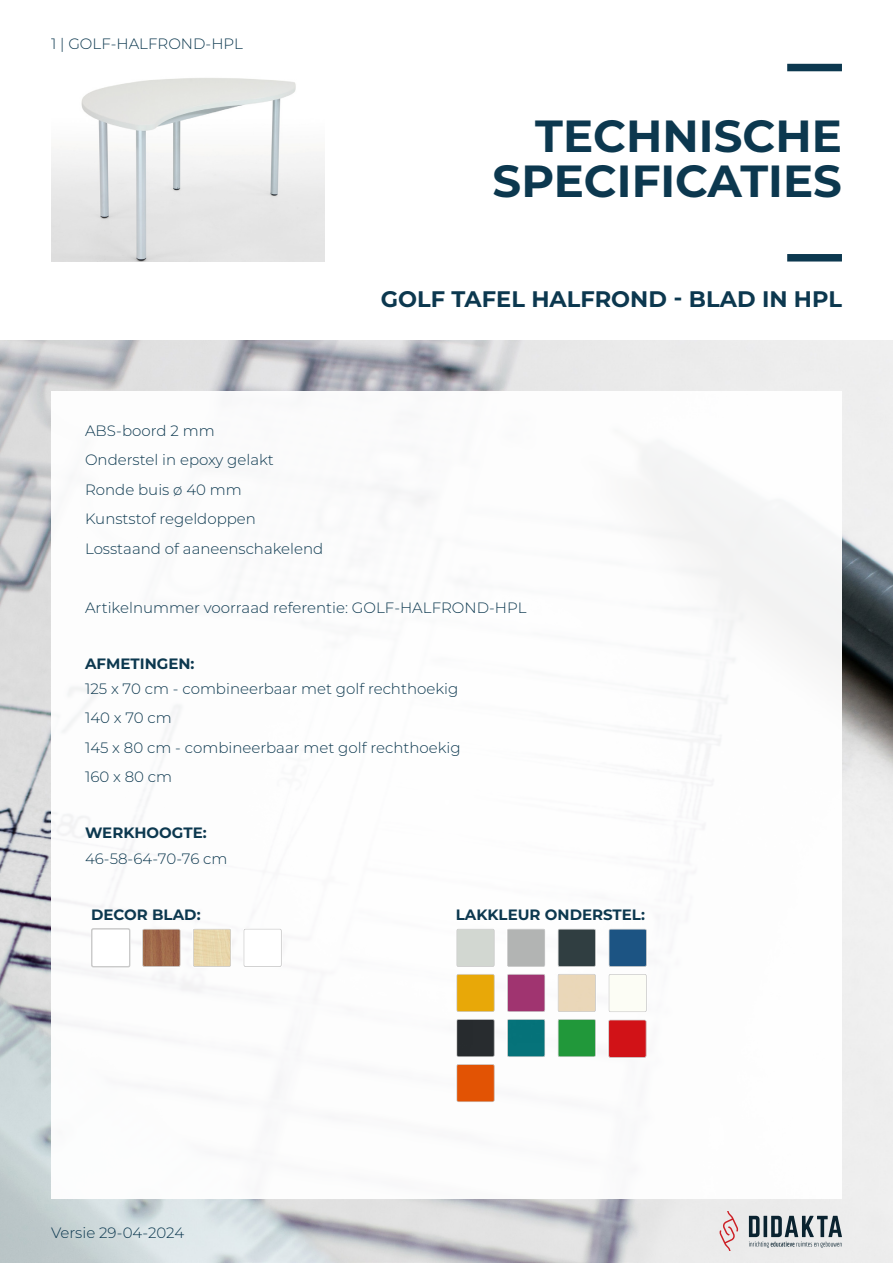
<style>
.page{position:relative;width:893px;height:1263px;background:#fff}
.page>*{position:absolute;margin:0;border:0;box-sizing:border-box;transform-origin:0 0}
.t1{font:700 45px/45px "Montserrat";color:#0c384f;text-align:right}
.Titel_2{font:700 22.5px "Montserrat";color:#0c384f}
.Platte_tekst{font:300 15px "Montserrat";color:#0c384f}
.Titel_3{font:700 15px "Montserrat";color:#0c384f}
</style>
<div class="page">
<img style="left:0;top:340px;width:893px;height:923px">
<div style="left:51px;top:391px;width:791px;height:808px;background:#fff"></div>
<svg style="left:719px;top:1212px;width:19px;height:38px"></svg>
<svg style="left:749px;top:1216px;width:93px;height:32px;background:#97a0a5"></svg>
<div style="left:787px;top:64px;width:55px;height:7px;background:#0c384f"></div>
<div style="left:787px;top:254px;width:55px;height:7px;background:#0c384f"></div>
<svg style="left:91px;top:928px;width:40px;height:40px"></svg>
<svg style="left:142px;top:929px;width:89px;height:38px;background:#cbae91"></svg>
<svg style="left:243px;top:928px;width:39px;height:39px"></svg>
<svg style="left:456px;top:929px;width:191px;height:173px"></svg>
<img style="left:51px;top:78px;width:273px;height:184px">
<p class="Platte_tekst" style="left:51px;top:33px;width:193px">1 | GOLF-HALFROND-HPL</p>
<p class="Platte_tekst" style="left:85px;top:420px;width:131px">ABS-boord 2 mm</p>
<p class="Platte_tekst" style="left:85px;top:449px;width:190px">Onderstel in epoxy gelakt</p>
<p class="Platte_tekst" style="left:85px;top:479px;width:158px">Ronde buis ø 40 mm</p>
<p class="Platte_tekst" style="left:85px;top:508px;width:172px">Kunststof regeldoppen</p>
<p class="Platte_tekst" style="left:85px;top:538px;width:240px">Losstaand of aaneenschakelend</p>
<h1 class="t1" style="left:493px;top:111px;width:351px">TECHNISCHE<br>SPECIFICATIES</h1>
<p class="Titel_2" style="left:381px;top:282px;width:463px">GOLF TAFEL HALFROND - BLAD IN HPL</p>
<p class="Platte_tekst" style="left:85px;top:597px;width:443px">Artikelnummer voorraad referentie: GOLF-HALFROND-HPL</p>
<p class="Titel_3" style="left:85px;top:652px;width:111px">AFMETINGEN:</p>
<p class="Platte_tekst" style="left:85px;top:678px;width:375px">125 x 70 cm - combineerbaar met golf rechthoekig</p>
<p class="Platte_tekst" style="left:85px;top:708px;width:88px">140 x 70 cm</p>
<p class="Platte_tekst" style="left:85px;top:737px;width:377px">145 x 80 cm - combineerbaar met golf rechthoekig</p>
<p class="Platte_tekst" style="left:85px;top:767px;width:89px">160 x 80 cm</p>
<p class="Titel_3" style="left:85px;top:822px;width:123px">WERKHOOGTE:</p>
<p class="Platte_tekst" style="left:85px;top:848px;width:144px">46-58-64-70-76 cm</p>
<p class="Titel_3" style="left:91px;top:904px;width:111px">DECOR BLAD:</p>
<p class="Titel_3" style="left:456px;top:904px;width:191px">LAKKLEUR ONDERSTEL:</p>
<p class="Platte_tekst" style="left:51px;top:1223px;width:135px">Versie 29-04-2024</p>
</div>
